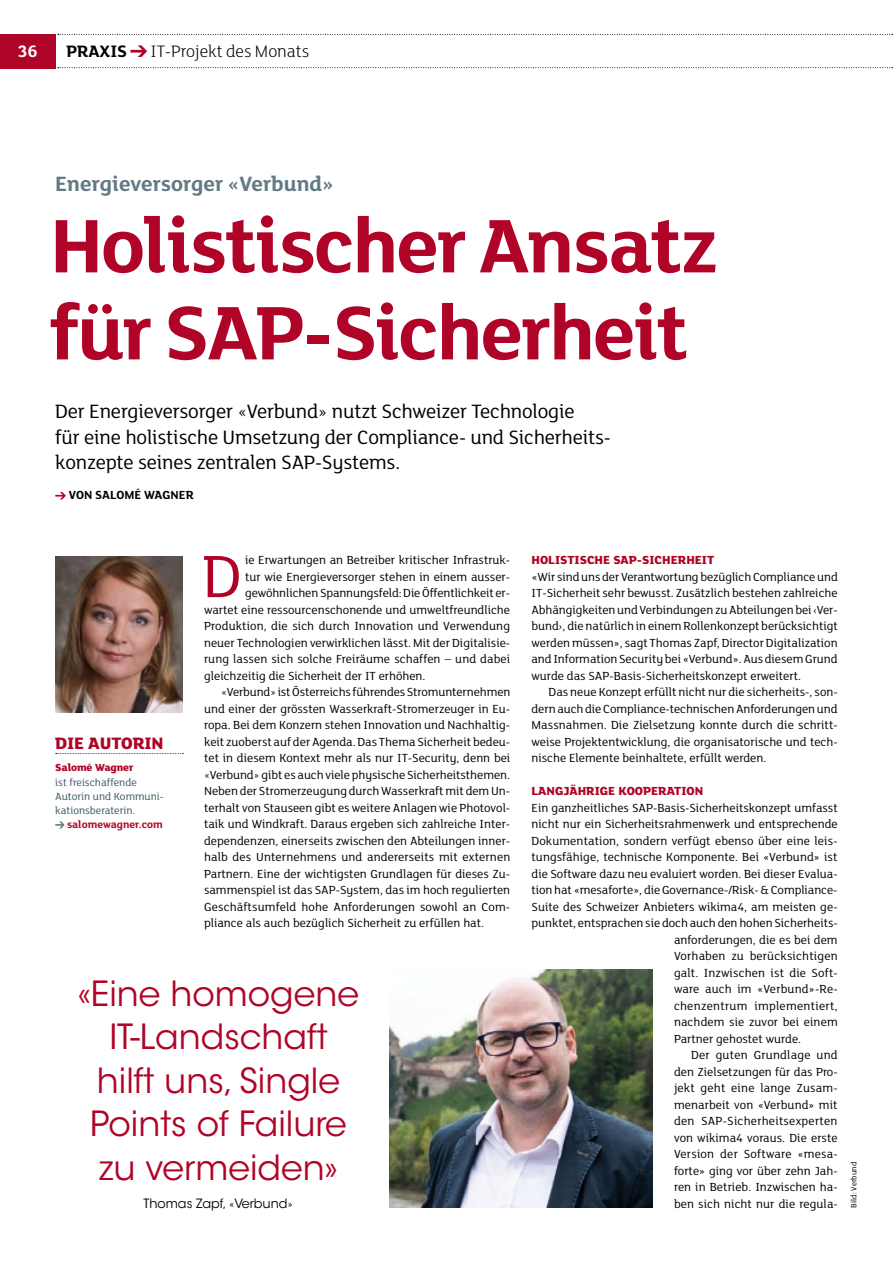
<style>
.page{position:relative;width:893px;height:1263px;background:#fff}
.page>*{position:absolute;margin:0;border:0;box-sizing:border-box;transform-origin:0 0}
._01_Head_mittel__2Se{font:700 82.5px/87px "FS Lola";letter-spacing:-.025em;color:#af0427}
._04_Lauftext_Initial{font:64.95px "FS Lola";color:#af0427}
.t1{font:34.5px/43.5px "ITC Avant Garde Std";color:#af0427;text-align:center}
._02_Dachzeile{font:700 22.5px "FS Lola";color:#637a85}
._03_Motto_klein{font:21px/25.5px "FS Lola";letter-spacing:-.01em;color:#000}
._00_Rubrik_Thema{font:300 18px "FS Lola";color:#000}
._02_Head_Randspalte{font:800 18px "FS Lola";letter-spacing:-.01em;color:#af0427}
._00_Rubrik_Thema-2{font:700 18px "FS Lola";color:#000}
._00_Seitenzahl{font:700 18px "FS Lola";color:#fff}
._04_Lauftext{font:12.75px/16.5px "FS Lola";color:#000;text-align:justify}
._04_Lauftext_ohne_Ei{font:12.75px/16.5px "FS Lola";color:#000;text-align:justify}
._04_Lauftext_Initial-2{font:12.75px "FS Lola";color:#000}
._07_Zwiti{font:800 12.75px "FS Lola";color:#af0427}
._04_Lauftext_ohne_Ei-2{font:12.75px "FS Lola";letter-spacing:.02em;color:#000}
.t2{font:12.75px "ITC Avant Garde Std";color:#000}
._03_Motto_Autor{font:700 12.75px "FS Lola";color:#000}
._04_Randspalte_Lauft{font:11.25px/14.2px "FS Lola";color:#3c5662}
._04_Randspalte_Lauft-2{font:700 11.25px "FS Lola";color:#af0427}
._00_Randspalte_Rot{font:800 11.1px "FS Lola";letter-spacing:-.01em;color:#af0427}
._00_Credit{font:8.25px "FS Lola";color:#000}
.s1{font-weight:300}
.s2{font-family:"FS Lola";font-weight:300}
.s3{font-family:"Minion Pro"}
</style>
<div class="page">
<svg style="left:56px;top:753px;width:127px;height:1px"></svg>
<svg style="left:55px;top:821px;width:9px;height:7px"></svg>
<img style="left:55px;top:556px;width:128px;height:157px">
<svg style="left:55px;top:492px;width:11px;height:7px"></svg>
<img style="left:389px;top:969px;width:264px;height:239px">
<div style="left:0;top:34px;width:55px;height:34px;background:#af0427"></div>
<svg style="left:130px;top:45px;width:17px;height:12px"></svg>
<svg style="left:58px;top:67px;width:835px;height:1px"></svg>
<svg style="left:58px;top:34px;width:835px;height:1px"></svg>
<p class="_00_Seitenzahl" style="left:18px;top:39px;width:22px">36</p>
<p class="_00_Rubrik_Thema-2" style="left:66px;top:39px;width:62px">PRAXIS</p>
<p class="_00_Rubrik_Thema" style="left:151px;top:40px;width:160px">IT-Projekt des Monats</p>
<p class="_02_Dachzeile" style="left:55px;top:168px;width:280px">Energieversorger «Verbund»</p>
<p class="_01_Head_mittel__2Se" style="left:50px;top:198px;width:669px">Holistischer Ansatz für SAP-Sicherheit</p>
<p class="_03_Motto_klein" style="left:55px;top:398px;width:555px">Der Energieversorger <span class="s1">«</span>Verbund<span class="s1">»</span> nutzt Schweizer Technologie<br>für eine holistische Umsetzung der Compliance- und Sicherheits&shy;konzepte seines zentralen SAP-Systems.</p>
<p class="_03_Motto_Autor" style="left:69px;top:486px;width:126px">VON SALOMÉ WAGNER</p>
<p class="_02_Head_Randspalte" style="left:55px;top:730px;width:110px">DIE AUTORIN</p>
<p class="_00_Randspalte_Rot" style="left:55px;top:760px;width:80px">Salomé Wagner</p>
<p class="_04_Randspalte_Lauft" style="left:55px;top:774px;width:110px">ist freischaffende<br>Autorin und Kommuni&shy;kationsberaterin.</p>
<p class="_04_Randspalte_Lauft-2" style="left:67px;top:817px;width:97px">salomewagner.com</p>
<p class="_04_Lauftext_Initial" style="left:202px;top:533px;width:41px">D</p>
<p class="_04_Lauftext_Initial-2" style="left:245px;top:552px;width:267px">ie Erwartungen an Betreiber kritischer Infrastruk-</p>
<p class="_04_Lauftext_Initial-2" style="left:245px;top:568px;width:267px">tur wie Energieversorger stehen in einem ausser-</p>
<p class="_04_Lauftext_Initial-2" style="left:245px;top:585px;width:267px">gewöhnlichen Spannungsfeld: Die Öffentlichkeit er-</p>
<p class="_04_Lauftext_Initial-2" style="left:204px;top:601px;width:308px">wartet eine ressourcenschonende und umweltfreundliche</p>
<p class="_04_Lauftext_Initial-2" style="left:204px;top:618px;width:307px">Produktion, die sich durch Innovation und Verwendung</p>
<p class="_04_Lauftext_Initial-2" style="left:204px;top:634px;width:308px">neuer Technologien verwirklichen lässt. Mit der Digitalisie-</p>
<p class="_04_Lauftext_Initial-2" style="left:204px;top:651px;width:308px">rung lassen sich solche Freiräume schaffen – und dabei</p>
<p class="_04_Lauftext_Initial-2" style="left:204px;top:667px;width:223px">gleichzeitig die Sicherheit der IT erhöhen.</p>
<p class="_04_Lauftext" style="left:204px;top:683px;width:308px;text-align:left;text-indent:17px"><span class="s1">«</span>Verbund<span class="s1">»</span> ist Österreichs führendes Stromunternehmen und einer der grössten Wasserkraft-Stromerzeuger in Eu&shy;ropa. Bei dem Konzern stehen Innovation und Nachhaltig&shy;keit zuoberst auf der Agenda. Das Thema Sicherheit bedeu&shy;tet in diesem Kontext mehr als nur IT-Security, denn bei <span class="s1">«</span>Verbund<span class="s1">»</span> gibt es auch viele physische Sicherheitsthemen.<br>Neben der Stromerzeugung durch Wasserkraft mit dem Un&shy;terhalt von Stauseen gibt es weitere Anlagen wie Photovol&shy;taik und Windkraft. Daraus ergeben sich zahlreiche Inter&shy;dependenzen, einerseits zwischen den Abteilungen inner&shy;halb des Unternehmens und andererseits mit externen Partnern. Eine der wichtigsten Grundlagen für dieses Zu&shy;sammenspiel ist das SAP-System, das im hoch regulierten Geschäftsumfeld hohe Anforderungen sowohl an Com&shy;pliance als auch bezüglich Sicherheit zu erfüllen hat.</p>
<p class="t1" style="left:78px;top:972px;width:283px">«Eine homogene<br>IT-Landschaft hilft uns, Single<br>Points of Failure zu vermeiden»</p>
<p class="t2" style="left:144px;top:1195px;width:151px">Thomas Zapf, <span class="s2">«</span>Verbund<span class="s2">»</span></p>
<p class="_07_Zwiti" style="left:531px;top:551px;width:184px">HOLISTISCHE SAP-SICHERHEIT</p>
<p class="_04_Lauftext_ohne_Ei" style="left:531px;top:568px;width:308px">«Wir sind uns der Verantwortung bezüglich Compliance und IT-Sicherheit sehr bewusst. Zusätzlich bestehen zahlreiche Abhängigkeiten und Verbindungen zu Abteilungen bei <span class="s3">‹</span>Ver&shy;bund<span class="s3">›</span>, die natürlich in einem Rollenkonzept berücksichtigt werden müssen», sagt Thomas Zapf, Director Digitalization and Information Security bei «Verbund». Aus diesem Grund wurde das SAP-Basis-Sicherheitskonzept erweitert.</p>
<p class="_04_Lauftext" style="left:531px;top:683px;width:308px;text-indent:17px">Das neue Konzept erfüllt nicht nur die sicherheits-, son&shy;dern auch die Compliance-technischen Anforderungen und Massnahmen. Die Zielsetzung konnte durch die schritt&shy;weise Projektentwicklung, die organisatorische und tech&shy;nische Elemente beinhaltete, erfüllt werden.</p>
<p class="_07_Zwiti" style="left:531px;top:782px;width:173px">LANGJÄHRIGE KOOPERATION</p>
<p class="_04_Lauftext_ohne_Ei" style="left:531px;top:799px;width:308px">Ein ganzheitliches SAP-Basis-Sicherheitskonzept umfasst</p>
<p class="_04_Lauftext_ohne_Ei" style="left:531px;top:815px;width:308px">nicht nur ein Sicherheitsrahmenwerk und entsprechende</p>
<p class="_04_Lauftext_ohne_Ei" style="left:531px;top:832px;width:308px">Dokumentation, sondern verfügt ebenso über eine leis-</p>
<p class="_04_Lauftext_ohne_Ei" style="left:531px;top:848px;width:307px">tungsfähige, technische Komponente. Bei «Verbund» ist</p>
<p class="_04_Lauftext_ohne_Ei" style="left:531px;top:865px;width:308px">die Software dazu neu evaluiert worden. Bei dieser Evalua-</p>
<p class="_04_Lauftext_ohne_Ei" style="left:531px;top:881px;width:308px">tion hat «mesaforte», die Governance-/Risk- &amp; Compliance-</p>
<p class="_04_Lauftext_ohne_Ei" style="left:531px;top:898px;width:308px">Suite des Schweizer Anbieters wikima4, am meisten ge-</p>
<p class="_04_Lauftext_ohne_Ei" style="left:531px;top:914px;width:308px">punktet, entsprachen sie doch auch den hohen Sicherheits-</p>
<p class="_04_Lauftext_ohne_Ei" style="left:674px;top:931px;width:165px">anforderungen, die es bei dem</p>
<p class="_04_Lauftext_ohne_Ei" style="left:674px;top:947px;width:165px">Vorhaben zu berücksichtigen</p>
<p class="_04_Lauftext_ohne_Ei" style="left:674px;top:964px;width:165px">galt. Inzwischen ist die Soft-</p>
<p class="_04_Lauftext_ohne_Ei" style="left:674px;top:980px;width:165px">ware auch im «Verbund»-Re-</p>
<p class="_04_Lauftext_ohne_Ei-2" style="left:674px;top:997px;width:165px">chenzentrum implementiert,</p>
<p class="_04_Lauftext_ohne_Ei" style="left:674px;top:1013px;width:165px">nachdem sie zuvor bei einem</p>
<p class="_04_Lauftext_ohne_Ei" style="left:674px;top:1030px;width:129px">Partner gehostet wurde.</p>
<p class="_04_Lauftext" style="left:674px;top:1046px;width:165px;text-indent:17px">Der guten Grundlage und den Zielsetzungen für das Pro&shy;jekt geht eine lange Zusam&shy;menarbeit von «Verbund» mit den SAP-Sicherheitsexperten von wikima4 voraus. Die erste Version der Software «mesa&shy;forte» ging vor über zehn Jah&shy;ren in Betrieb. Inzwischen ha&shy;ben sich nicht nur die regula-</p>
<p class="_00_Credit" style="left:848px;top:1208px;width:47px;rotate:-90deg">Bild: Verbund</p>
</div>
